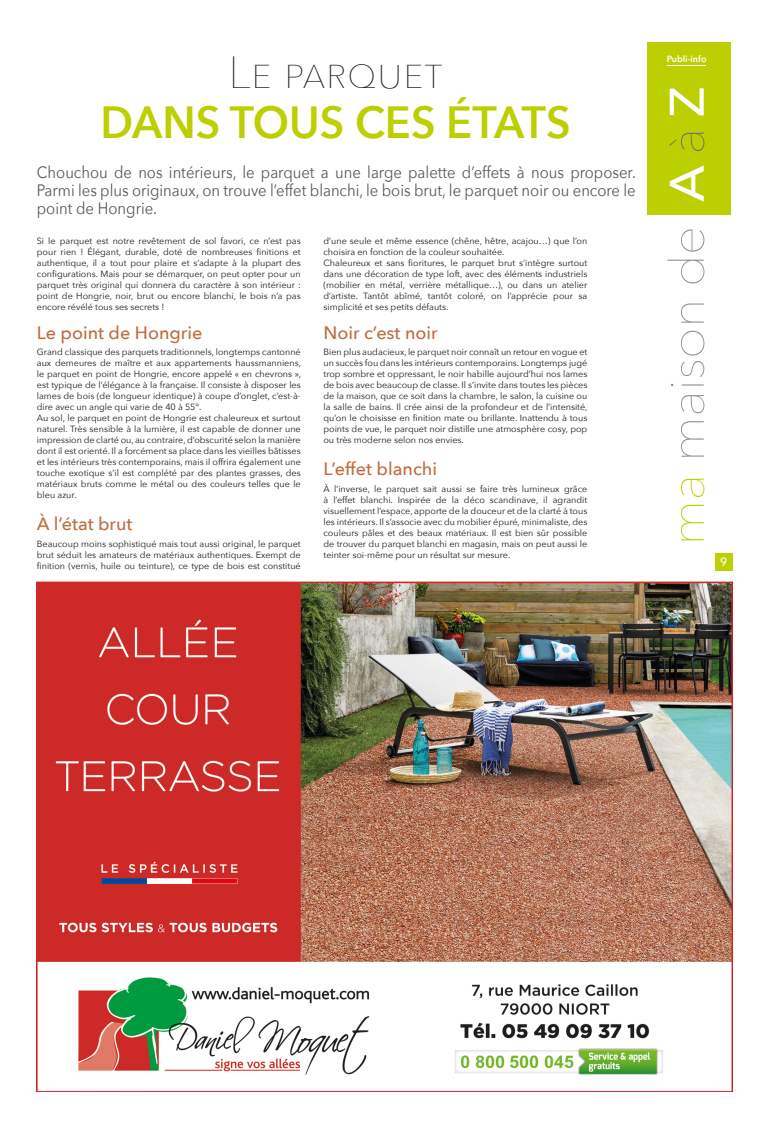
<style>
.page{position:relative;width:769px;height:1134px;background:#fff}
.page>*{position:absolute;margin:0;border:0;box-sizing:border-box;transform-origin:0 0}
.t1{font:200 48px "Avenir Next";letter-spacing:-.01em;color:#939190;scale:1.07 1}
.t2{font:600 45px "Avenir Next";color:#bccf00;scale:.95 1}
.t3{font:200 45px "Avenir Next";color:#1d1d1b}
.t4{font:500 18px "Avenir Next";color:#bf6e41}
.t5{font:16.5px/18px "Avenir Next";color:#575756;text-align:justify;scale:.9 1}
.t6{font:500 12px "Avenir Next";color:#fff}
.t7{font:9px/11px "Avenir Next";color:#1d1d1b;text-align:justify}
.t8{font:600 9px "Avenir Next";color:#fff}
.s1{color:#bccf00}
.s2{font-weight:500;color:#fff}
.s3{color:#70706f}
</style>
<div class="page">
<div style="left:647px;top:43px;width:83px;height:172px;background:#bccf00"></div>
<div style="left:714px;top:554px;width:17px;height:17px;background:#bccf00"></div>
<hr style="left:666px;top:65px;width:39px;height:1px;background:#fff">
<img style="left:37px;top:581px;width:694px;height:510px">
<h2 class="t3" style="left:228px;top:34px;width:215px">Le parquet</h2>
<h2 class="t2" style="left:100px;top:83px;width:496px">DANS TOUS CES ÉTATS</h2>
<h3 class="t5" style="left:37px;top:163px;width:667px">Chouchou de nos intérieurs, le parquet a une large palette d’effets à nous proposer.<br>Parmi les plus originaux, on trouve l’effet blanchi, le bois brut, le parquet noir ou encore le point de Hongrie.</h3>
<p class="t7" style="left:37px;top:235px;width:265px">Si le parquet est notre revêtement de sol favori, ce n’est pas pour rien ! Élégant, durable, doté de nombreuses finitions et authentique, il a tout pour plaire et s’adapte à la plupart des configurations. Mais pour se démarquer, on peut opter pour un parquet très original qui donnera du caractère à son intérieur : point de Hongrie, noir, brut ou encore blanchi, le bois n’a pas encore révélé tous ses secrets !</p>
<h3 class="t4" style="left:37px;top:317px;width:167px">Le point de Hongrie</h3>
<p class="t7" style="left:37px;top:346px;width:265px;text-align:left">Grand classique des parquets traditionnels, longtemps cantonné aux demeures de maître et aux appartements haussmanniens, le parquet en point de Hongrie, encore appelé « en chevrons », est typique de l’élégance à la française. Il consiste à disposer les lames de bois (de longueur identique) à coupe d’onglet, c’est-à&shy;dire avec un angle qui varie de 40 à 55°.<br>Au sol, le parquet en point de Hongrie est chaleureux et surtout naturel. Très sensible à la lumière, il est capable de donner une impression de clarté ou, au contraire, d’obscurité selon la manière dont il est orienté. Il a forcément sa place dans les vieilles bâtisses et les intérieurs très contemporains, mais il offrira également une touche exotique s’il est complété par des plantes grasses, des matériaux bruts comme le métal ou des couleurs telles que le bleu azur.</p>
<h3 class="t4" style="left:37px;top:508px;width:97px">À l’état brut</h3>
<p class="t7" style="left:37px;top:537px;width:265px">Beaucoup moins sophistiqué mais tout aussi original, le parquet brut séduit les amateurs de matériaux authentiques. Exempt de finition (vernis, huile ou teinture), ce type de bois est constitué</p>
<p class="t7" style="left:323px;top:235px;width:265px;text-align:left">d’une seule et même essence (chêne, hêtre, acajou…) que l’on choisira en fonction de la couleur souhaitée.<br>Chaleureux et sans fioritures, le parquet brut s’intègre surtout dans une décoration de type loft, avec des éléments industriels (mobilier en métal, verrière métallique…), ou dans un atelier d’artiste. Tantôt abîmé, tantôt coloré, on l’apprécie pour sa simplicité et ses petits défauts.</p>
<h3 class="t4" style="left:323px;top:317px;width:116px">Noir c’est noir</h3>
<p class="t7" style="left:323px;top:346px;width:265px">Bien plus audacieux, le parquet noir connaît un retour en vogue et un succès fou dans les intérieurs contemporains. Longtemps jugé trop sombre et oppressant, le noir habille aujourd’hui nos lames de bois avec beaucoup de classe. Il s’invite dans toutes les pièces de la maison, que ce soit dans la chambre, le salon, la cuisine ou la salle de bains. Il crée ainsi de la profondeur et de l’intensité, qu’on le choisisse en finition mate ou brillante. Inattendu à tous points de vue, le parquet noir distille une atmosphère cosy, pop ou très moderne selon nos envies.</p>
<h3 class="t4" style="left:323px;top:453px;width:115px">L’effet blanchi</h3>
<p class="t7" style="left:323px;top:482px;width:265px">À l’inverse, le parquet sait aussi se faire très lumineux grâce à l’effet blanchi. Inspirée de la déco scandinave, il agrandit visuellement l’espace, apporte de la douceur et de la clarté à tous les intérieurs. Il s’associe avec du mobilier épuré, minimaliste, des couleurs pâles et des beaux matériaux. Il est bien sûr possible de trouver du parquet blanchi en magasin, mais on peut aussi le teinter soi-même pour un résultat sur mesure.</p>
<p class="t8" style="left:666px;top:51px;width:41px">Publi-info</p>
<h1 class="t1" style="left:646px;top:546px;width:431px;rotate:-90deg"><span class="s1">ma</span> maison de <span class="s2">A</span> <span class="s3">à</span> <span class="s2">Z</span></h1>
<h3 class="t6" style="left:719px;top:551px;width:9px">9</h3>
</div>
